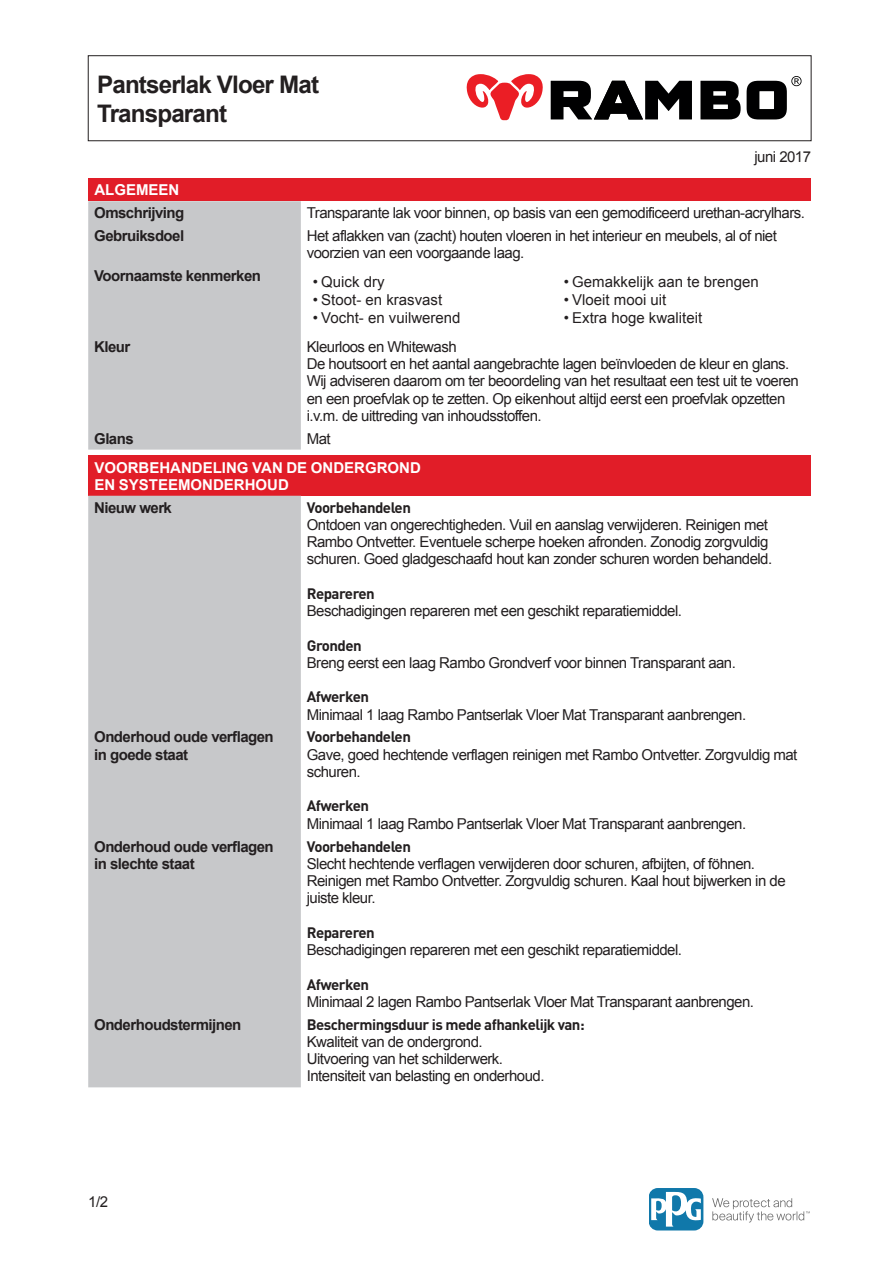
<style>
.page{position:relative;width:893px;height:1263px;background:#fff}
.page>*{position:absolute;margin:0;border:0;box-sizing:border-box;transform-origin:0 0}
.t1{font:700 24.15px "Arial";letter-spacing:-.035em;color:#231f20}
.BODY{font:15px/17.2px "Arial";letter-spacing:-.035em;color:#231f20}
.KOP{font:700 15px/17.2px "Arial";letter-spacing:-.035em;color:#231f20}
.BODY-2{font:15px "Arial";color:#231f20}
.TITEL{font:700 15px/17.2px "Arial";color:#fff}
.BODY_RIGHT{font:15px "Arial";letter-spacing:-.035em;color:#231f20}
.s1{font-family:"DIN";font-weight:700}
</style>
<div class="page">
<svg style="left:712px;top:1198px;width:98px;height:24px"></svg>
<div style="left:649px;top:1188px;width:54px;height:42px;background:#1078aa;border-radius:9px"></div>
<svg style="left:651px;top:1191px;width:50px;height:35px"></svg>
<div style="left:88px;top:55px;width:723px;height:86px;border:1px solid #231f20"></div>
<svg style="left:467px;top:74px;width:76px;height:46px"></svg>
<svg style="left:551px;top:81px;width:141px;height:38px"></svg>
<svg style="left:700px;top:81px;width:41px;height:38px;background:#272728"></svg>
<svg style="left:747px;top:76px;width:54px;height:43px"></svg>
<div style="left:88px;top:178px;width:723px;height:23px;background:#e11d28"></div>
<div style="left:88px;top:201px;width:213px;height:249px;background:#c7c8ca"></div>
<div style="left:88px;top:456px;width:723px;height:40px;background:#e11d28"></div>
<div style="left:88px;top:496px;width:213px;height:591px;background:#c7c8ca"></div>
<p class="t1" style="left:97px;top:67px;width:223px">Pantserlak Vloer Mat</p>
<p class="t1" style="left:97px;top:96px;width:132px">Transparant</p>
<p class="BODY_RIGHT" style="left:754px;top:147px;width:58px">juni 2017</p>
<p class="TITEL" style="left:94px;top:182px;width:87px">ALGEMEEN</p>
<p class="KOP" style="left:94px;top:204px;width:92px">Omschrijving</p>
<p class="BODY" style="left:307px;top:204px;width:500px">Transparante lak voor binnen, op basis van een gemodificeerd urethan-acrylhars.</p>
<p class="KOP" style="left:94px;top:227px;width:92px">Gebruiksdoel</p>
<p class="BODY" style="left:307px;top:227px;width:472px">Het aflakken van (zacht) houten vloeren in het interieur en meubels, al of niet voorzien van een voorgaande laag.</p>
<p class="KOP" style="left:94px;top:267px;width:168px">Voornaamste kenmerken</p>
<p class="BODY-2" style="left:313px;top:271px;width:73px">• Quick dry</p>
<p class="BODY-2" style="left:313px;top:289px;width:131px">• Stoot- en krasvast</p>
<p class="BODY-2" style="left:313px;top:307px;width:149px">• Vocht- en vuilwerend</p>
<p class="BODY-2" style="left:564px;top:271px;width:197px">• Gemakkelijk aan te brengen</p>
<p class="BODY-2" style="left:564px;top:289px;width:104px">• Vloeit mooi uit</p>
<p class="BODY-2" style="left:564px;top:307px;width:140px">• Extra hoge kwaliteit</p>
<p class="KOP" style="left:94px;top:338px;width:38px">Kleur</p>
<p class="BODY" style="left:307px;top:338px;width:494px">Kleurloos en Whitewash<br>De houtsoort en het aantal aangebrachte lagen beïnvloeden de kleur en glans.<br>Wij adviseren daarom om ter beoordeling van het resultaat een test uit te voeren en een proefvlak op te zetten. Op eikenhout altijd eerst een proefvlak opzetten i.v.m. de uittreding van inhoudsstoffen.</p>
<p class="KOP" style="left:94px;top:430px;width:41px">Glans</p>
<p class="BODY" style="left:307px;top:430px;width:25px">Mat</p>
<p class="TITEL" style="left:94px;top:459px;width:328px">VOORBEHANDELING VAN DE ONDERGROND<br>EN SYSTEEMONDERHOUD</p>
<p class="KOP" style="left:94px;top:499px;width:79px">Nieuw werk</p>
<p class="BODY" style="left:307px;top:499px;width:467px"><span class="s1">Voorbehandelen<br></span>Ontdoen van ongerechtigheden. Vuil en aanslag verwijderen. Reinigen met Rambo Ontvetter. Eventuele scherpe hoeken afronden. Zonodig zorgvuldig schuren. Goed gladgeschaafd hout kan zonder schuren worden behandeld.</p>
<p class="BODY" style="left:307px;top:585px;width:377px"><span class="s1">Repareren<br></span>Beschadigingen repareren met een geschikt reparatiemiddel.</p>
<p class="BODY" style="left:307px;top:637px;width:431px"><span class="s1">Gronden<br></span>Breng eerst een laag Rambo Grondverf voor binnen Transparant aan.</p>
<p class="BODY" style="left:307px;top:688px;width:441px"><span class="s1">Afwerken<br></span>Minimaal 1 laag Rambo Pantserlak Vloer Mat Transparant aanbrengen.</p>
<p class="KOP" style="left:94px;top:729px;width:181px">Onderhoud oude verflagen in goede staat</p>
<p class="BODY" style="left:307px;top:728px;width:492px"><span class="s1">Voorbehandelen<br></span>Gave, goed hechtende verflagen reinigen met Rambo Ontvetter. Zorgvuldig mat schuren.</p>
<p class="BODY" style="left:307px;top:797px;width:441px"><span class="s1">Afwerken<br></span>Minimaal 1 laag Rambo Pantserlak Vloer Mat Transparant aanbrengen.</p>
<p class="KOP" style="left:94px;top:838px;width:181px">Onderhoud oude verflagen in slechte staat</p>
<p class="BODY" style="left:307px;top:837px;width:480px"><span class="s1">Voorbehandelen<br></span>Slecht hechtende verflagen verwijderen door schuren, afbijten, of föhnen.<br>Reinigen met Rambo Ontvetter. Zorgvuldig schuren. Kaal hout bijwerken in de juiste kleur.</p>
<p class="BODY" style="left:307px;top:924px;width:377px"><span class="s1">Repareren<br></span>Beschadigingen repareren met een geschikt reparatiemiddel.</p>
<p class="BODY" style="left:307px;top:975px;width:449px"><span class="s1">Afwerken<br></span>Minimaal 2 lagen Rambo Pantserlak Vloer Mat Transparant aanbrengen.</p>
<p class="KOP" style="left:94px;top:1016px;width:149px">Onderhoudstermijnen</p>
<p class="BODY" style="left:307px;top:1016px;width:279px"><span class="s1">Beschermingsduur is mede afhankelijk van:<br></span>Kwaliteit van de ondergrond.<br>Uitvoering van het schilderwerk.<br>Intensiteit van belasting en onderhoud.</p>
<p class="BODY" style="left:88px;top:1192px;width:21px">1/2</p>
</div>
